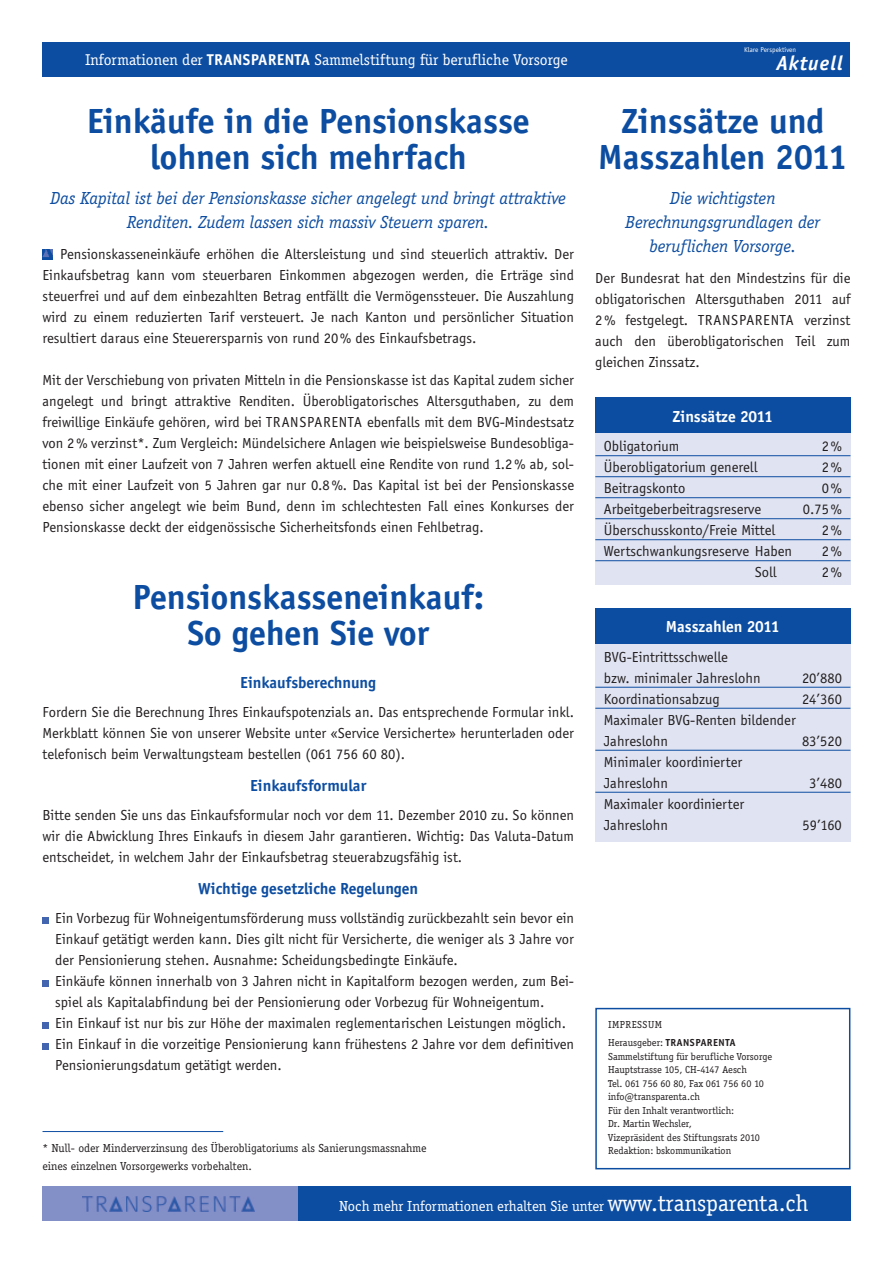
<style>
.page{position:relative;width:893px;height:1263px;background:#fff}
.page>*{position:absolute;margin:0;border:0;box-sizing:border-box;transform-origin:0 0}
.t1{font:700 36px/36px "Officina Sans";color:#0d4da1;text-align:center}
.t2{font:italic 700 21px "Officina Sans";letter-spacing:.05em;color:#fff}
.t3{font:italic 18px/24px "Officina Serif";color:#0d4da1;text-align:center}
.t4{font:700 16.5px "Officina Sans";color:#0d4da1}
.t5{font:700 16.5px "Officina Sans";color:#fff}
.t6{font:16.2px "Officina Serif";color:#fff}
.t7{font:15px/21px "Officina Sans";color:#231f20;text-align:justify}
.t8{font:15px "Officina Serif";color:#fff}
.t9{font:12px/18px "Officina Serif";color:#231f20}
.t10{font:10.5px/13.5px "Officina Serif";color:#231f20}
.t11{font:10.5px/17.7px "Officina Serif";letter-spacing:.05em;color:#231f20}
.t12{font:7.2px "Officina Sans";letter-spacing:.005em;color:#fff}
.s1{font-family:"Officina Sans";font-weight:700}
.s2{font-size:24px}
</style>
<div class="page">
<div style="left:43px;top:43px;width:807px;height:34px;background:#0d4da1"></div>
<div style="left:298px;top:1186px;width:552px;height:34px;background:#0d4da1"></div>
<div style="left:43px;top:1186px;width:255px;height:34px;background:#838fc7"></div>
<img style="left:83px;top:1196px;width:171px;height:15px">
<svg style="left:43px;top:917px;width:6px;height:6px"></svg>
<svg style="left:43px;top:980px;width:6px;height:6px"></svg>
<svg style="left:43px;top:1022px;width:6px;height:6px"></svg>
<svg style="left:43px;top:1043px;width:6px;height:6px"></svg>
<div style="left:595px;top:1008px;width:255px;height:161px;border:2px solid #0d4da1"></div>
<svg style="left:43px;top:249px;width:10px;height:10px"></svg>
<hr style="left:43px;top:1131px;width:180px;height:1px;background:#0d4da1">
<div style="left:595px;top:620px;width:255px;height:222px;background:#e0e4f2"></div>
<div style="left:595px;top:608px;width:255px;height:35px;background:#0d4da1"></div>
<div style="left:595px;top:398px;width:255px;height:187px;background:#e0e4f2"></div>
<div style="left:595px;top:398px;width:255px;height:35px;background:#0d4da1"></div>
<hr style="left:595px;top:687px;width:255px;height:1px;background:#0d4da1">
<hr style="left:595px;top:708px;width:255px;height:1px;background:#0d4da1">
<hr style="left:595px;top:750px;width:255px;height:1px;background:#0d4da1">
<hr style="left:595px;top:792px;width:255px;height:1px;background:#0d4da1">
<hr style="left:595px;top:455px;width:255px;height:1px;background:#0d4da1">
<hr style="left:595px;top:476px;width:255px;height:1px;background:#0d4da1">
<hr style="left:595px;top:497px;width:255px;height:1px;background:#0d4da1">
<hr style="left:595px;top:518px;width:255px;height:1px;background:#0d4da1">
<hr style="left:595px;top:539px;width:255px;height:1px;background:#0d4da1">
<hr style="left:595px;top:560px;width:255px;height:1px;background:#0d4da1">
<p class="t12" style="left:744px;top:46px;width:54px">Klare Perspektiven</p>
<p class="t6" style="left:85px;top:51px;width:484px">Informationen der <span class="s1">TRANSPARENTA</span> Sammelstiftung für berufliche Vorsorge</p>
<h2 class="t2" style="left:777px;top:50px;width:68px">Aktuell</h2>
<h1 class="t1" style="left:87px;top:103px;width:444px">Einkäufe in die Pensionskasse lohnen sich mehrfach</h1>
<p class="t3" style="left:51px;top:186px;width:517px">Das Kapital ist bei der Pensionskasse sicher angelegt und bringt attraktive<br>Renditen. Zudem lassen sich massiv Steuern sparen.</p>
<p class="t7" style="left:43px;top:244px;width:533px;text-indent:18px">Pensionskasseneinkäufe erhöhen die Altersleistung und sind steuerlich attraktiv. Der Einkaufsbetrag kann vom steuerbaren Einkommen abgezogen werden, die Erträge sind steuerfrei und auf dem einbezahlten Betrag entfällt die Vermögenssteuer. Die Auszahlung wird zu einem reduzierten Tarif versteuert. Je nach Kanton und persönlicher Situation resultiert daraus eine Steuerersparnis von rund 20% des Einkaufsbetrags.</p>
<p class="t7" style="left:43px;top:370px;width:533px">Mit der Verschiebung von privaten Mitteln in die Pensionskasse ist das Kapital zudem sicher angelegt und bringt attraktive Renditen. Überobligatorisches Altersguthaben, zu dem freiwillige Einkäufe gehören, wird bei TRANSPARENTA ebenfalls mit dem BVG-Mindestsatz von 2% verzinst*. Zum Vergleich: Mündelsichere Anlagen wie beispielsweise Bundesobliga&shy;tionen mit einer Laufzeit von 7 Jahren werfen aktuell eine Rendite von rund 1.2% ab, sol&shy;che mit einer Laufzeit von 5 Jahren gar nur 0.8%. Das Kapital ist bei der Pensionskasse ebenso sicher angelegt wie beim Bund, denn im schlechtesten Fall eines Konkurses der Pensionskasse deckt der eidgenössische Sicherheitsfonds einen Fehlbetrag.</p>
<h1 class="t1" style="left:132px;top:579px;width:353px">Pensionskasseneinkauf:<br>So gehen Sie vor</h1>
<p class="t4" style="left:240px;top:672px;width:137px">Einkaufsberechnung</p>
<p class="t7" style="left:43px;top:702px;width:533px">Fordern Sie die Berechnung Ihres Einkaufspotenzials an. Das entsprechende Formular inkl.<br>Merkblatt können Sie von unserer Website unter «Service Versicherte» herunterladen oder telefonisch beim Verwaltungsteam bestellen (061 756 60 80).</p>
<p class="t4" style="left:250px;top:775px;width:118px">Einkaufsformular</p>
<p class="t7" style="left:43px;top:805px;width:533px">Bitte senden Sie uns das Einkaufsformular noch vor dem 11. Dezember 2010 zu. So können wir die Abwicklung Ihres Einkaufs in diesem Jahr garantieren. Wichtig: Das Valuta-Datum entscheidet, in welchem Jahr der Einkaufsbetrag steuerabzugsfähig ist.</p>
<p class="t4" style="left:198px;top:878px;width:221px">Wichtige gesetzliche Regelungen</p>
<p class="t7" style="left:55px;top:908px;width:520px;text-align:left">Ein Vorbezug für Wohneigentumsförderung muss vollständig zurückbezahlt sein bevor ein Einkauf getätigt werden kann. Dies gilt nicht für Versicherte, die weniger als 3 Jahre vor der Pensionierung stehen. Ausnahme: Scheidungsbedingte Einkäufe.<br>Einkäufe können innerhalb von 3 Jahren nicht in Kapitalform bezogen werden, zum Bei&shy;spiel als Kapitalabfindung bei der Pensionierung oder Vorbezug für Wohneigentum.<br>Ein Einkauf ist nur bis zur Höhe der maximalen reglementarischen Leistungen möglich.<br>Ein Einkauf in die vorzeitige Pensionierung kann frühestens 2 Jahre vor dem definitiven Pensionierungsdatum getätigt werden.</p>
<p class="t9" style="left:43px;top:1139px;width:386px">* Null- oder Minderverzinsung des Überobligatoriums als Sanierungsmassnahme eines einzelnen Vorsorgewerks vorbehalten.</p>
<h1 class="t1" style="left:598px;top:103px;width:251px">Zinssätze und<br>Masszahlen 2011</h1>
<p class="t3" style="left:626px;top:186px;width:196px">Die wichtigsten<br>Berechnungsgrundlagen der beruflichen Vorsorge.</p>
<p class="t7" style="left:595px;top:268px;width:257px">Der Bundesrat hat den Mindestzins für die obligatorischen Altersguthaben 2011 auf 2% festgelegt. TRANSPARENTA verzinst auch den überobligatorischen Teil zum gleichen Zinssatz.</p>
<p class="t5" style="left:673px;top:406px;width:102px">Zinssätze 2011</p>
<p class="t7" style="left:604px;top:436px;width:77px">Obligatorium</p>
<p class="t7" style="left:822px;top:436px;width:22px">2%</p>
<p class="t7" style="left:604px;top:457px;width:155px">Überobligatorium generell</p>
<p class="t7" style="left:822px;top:457px;width:22px">2%</p>
<p class="t7" style="left:604px;top:478px;width:83px">Beitragskonto</p>
<p class="t7" style="left:822px;top:478px;width:22px">0%</p>
<p class="t7" style="left:604px;top:499px;width:159px">Arbeitgeberbeitragsreserve</p>
<p class="t7" style="left:803px;top:499px;width:41px">0.75%</p>
<p class="t7" style="left:604px;top:520px;width:173px">Überschusskonto/Freie Mittel</p>
<p class="t7" style="left:822px;top:520px;width:22px">2%</p>
<p class="t7" style="left:604px;top:541px;width:190px">Wertschwankungsreserve Haben</p>
<p class="t7" style="left:822px;top:541px;width:22px">2%</p>
<p class="t7" style="left:755px;top:562px;width:23px">Soll</p>
<p class="t7" style="left:822px;top:562px;width:22px">2%</p>
<p class="t5" style="left:666px;top:617px;width:115px">Masszahlen 2011</p>
<p class="t7" style="left:604px;top:646px;width:158px">BVG-Eintrittsschwelle<br>bzw. minimaler Jahreslohn</p>
<p class="t7" style="left:802px;top:667px;width:41px">20’880</p>
<p class="t7" style="left:604px;top:688px;width:117px">Koordinationsabzug</p>
<p class="t7" style="left:802px;top:688px;width:41px">24’360</p>
<p class="t7" style="left:604px;top:709px;width:194px">Maximaler BVG-Renten bildender<br>Jahreslohn</p>
<p class="t7" style="left:802px;top:730px;width:41px">83’520</p>
<p class="t7" style="left:604px;top:751px;width:140px">Minimaler koordinierter<br>Jahreslohn</p>
<p class="t7" style="left:604px;top:793px;width:142px">Maximaler koordinierter<br>Jahreslohn</p>
<p class="t7" style="left:809px;top:772px;width:34px">3’480</p>
<p class="t7" style="left:802px;top:814px;width:41px">59’160</p>
<p class="t11" style="left:608px;top:1016px;width:129px">Impressum<br>Herausgeber: <span class="s1">TRANSPARENTA</span></p>
<p class="t10" style="left:608px;top:1050px;width:166px">Sammelstiftung für berufliche Vorsorge<br>Hauptstrasse 105, CH-4147 Aesch<br>Tel. 061 756 60 80, Fax 061 756 60 10 info@transparenta.ch<br>Für den Inhalt verantwortlich:<br>Dr. Martin Wechsler,<br>Vizepräsident des Stiftungsrats 2010<br>Redaktion: bskommunikation</p>
<p class="t8" style="left:340px;top:1197px;width:470px">Noch mehr Informationen erhalten Sie unter <span class="s2">www.transparenta.ch</span></p>
</div>
